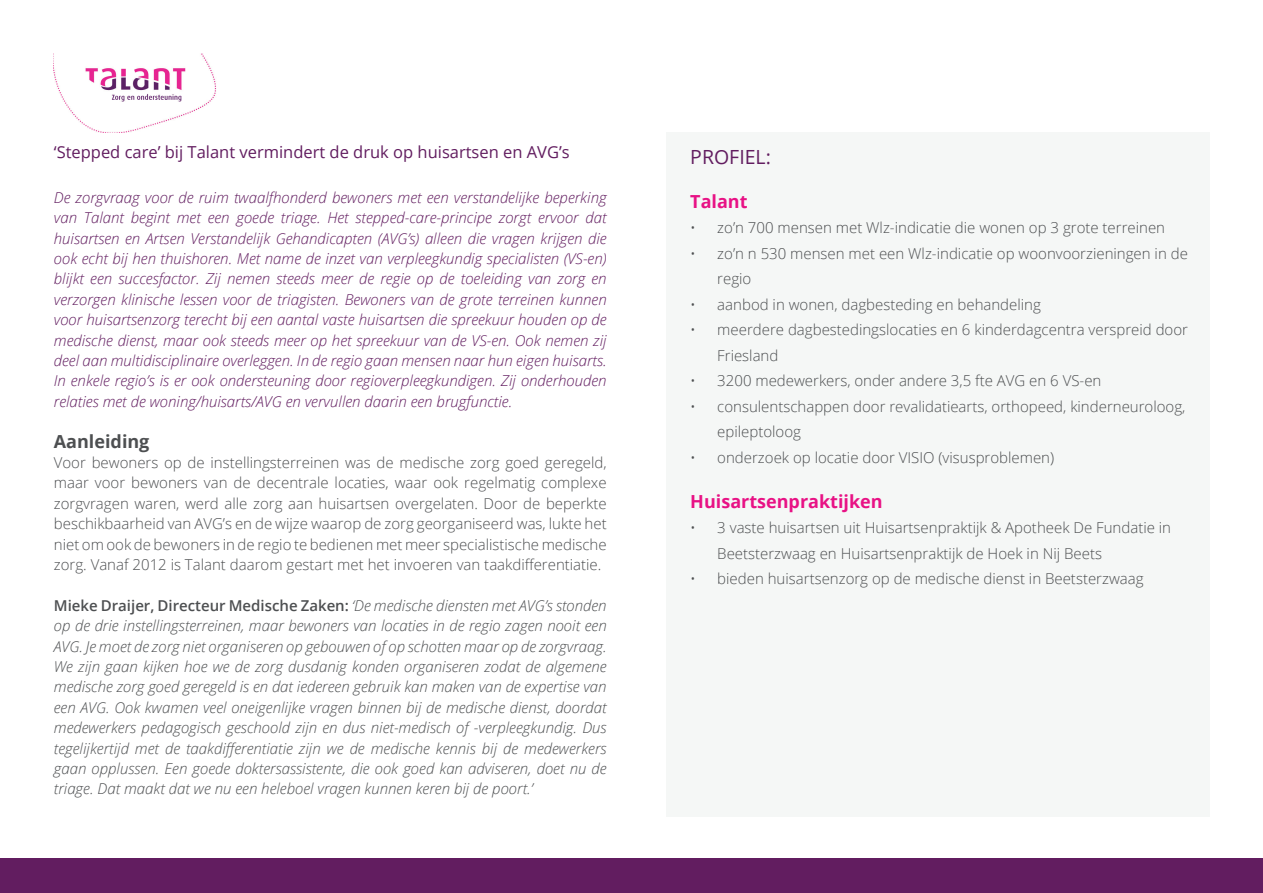
<style>
.page{position:relative;width:1263px;height:893px;background:#fff}
.page>*{position:absolute;margin:0;border:0;box-sizing:border-box;transform-origin:0 0}
.t1{font:19.5px "Open Sans";color:#621d60}
.t2{font:700 18px "Open Sans";color:#e81285}
.t3{font:700 18px "Open Sans";color:#4d4f51}
.t4{font:16.5px "Open Sans";color:#621d60}
.t5{font:300 15px/20.4px "Open Sans";color:#4d4f51}
.t6{font:italic 300 15px/20.4px "Open Sans";color:#621d60;text-align:justify}
.t7{font:italic 300 15px/20.4px "Open Sans";color:#4d4f51;text-align:justify}
.s1{font-weight:600;font-style:normal}
</style>
<div class="page">
<div style="left:666px;top:132px;width:544px;height:684px;background:#f5f7f6"></div>
<img style="left:53px;top:53px;width:163px;height:80px">
<div style="left:0;top:859px;width:1263px;height:34px;background:#621d60"></div>
<p class="t4" style="left:54px;top:140px;width:517px">‘Stepped care’ bij Talant vermindert de druk op huisartsen en AVG’s</p>
<p class="t6" style="left:54px;top:187px;width:554px">De zorgvraag voor de ruim twaalfhonderd bewoners met een verstandelijke beperking van Talant begint met een goede triage. Het stepped-care-principe zorgt ervoor dat huisartsen en Artsen Verstandelijk Gehandicapten (AVG’s) alleen die vragen krijgen die ook echt bij hen thuishoren. Met name de inzet van verpleegkundig specialisten (VS-en) blijkt een succesfactor. Zij nemen steeds meer de regie op de toeleiding van zorg en verzorgen klinische lessen voor de triagisten. Bewoners van de grote terreinen kunnen voor huisartsenzorg terecht bij een aantal vaste huisartsen die spreekuur houden op de medische dienst, maar ook steeds meer op het spreekuur van de VS-en. Ook nemen zij deel aan multidisciplinaire overleggen. In de regio gaan mensen naar hun eigen huisarts.<br>In enkele regio’s is er ook ondersteuning door regioverpleegkundigen. Zij onderhouden relaties met de woning/huisarts/AVG en vervullen daarin een brugfunctie.</p>
<p class="t3" style="left:54px;top:428px;width:97px">Aanleiding</p>
<p class="t5" style="left:54px;top:452px;width:554px;text-align:justify">Voor bewoners op de instellingsterreinen was de medische zorg goed geregeld, maar voor bewoners van de decentrale locaties, waar ook regelmatig complexe zorgvragen waren, werd alle zorg aan huisartsen overgelaten. Door de beperkte beschikbaarheid van AVG’s en de wijze waarop de zorg georganiseerd was, lukte het niet om ook de bewoners in de regio te bedienen met meer specialistische medische zorg. Vanaf 2012 is Talant daarom gestart met het invoeren van taakdifferentiatie.</p>
<p class="t7" style="left:54px;top:595px;width:554px"><span class="s1">Mieke Draijer, Directeur Medische Zaken:</span> ‘De medische diensten met AVG’s stonden op de drie instellingsterreinen, maar bewoners van locaties in de regio zagen nooit een AVG. Je moet de zorg niet organiseren op gebouwen of op schotten maar op de zorgvraag.<br>We zijn gaan kijken hoe we de zorg dusdanig konden organiseren zodat de algemene medische zorg goed geregeld is en dat iedereen gebruik kan maken van de expertise van een AVG. Ook kwamen veel oneigenlijke vragen binnen bij de medische dienst, doordat medewerkers pedagogisch geschoold zijn en dus niet-medisch of -verpleegkundig. Dus tegelijkertijd met de taakdifferentiatie zijn we de medische kennis bij de medewerkers gaan opplussen. Een goede doktersassistente, die ook goed kan adviseren, doet nu de triage. Dat maakt dat we nu een heleboel vragen kunnen keren bij de poort.’</p>
<h1 class="t1" style="left:690px;top:143px;width:82px">PROFIEL:</h1>
<p class="t2" style="left:690px;top:189px;width:59px">Talant</p>
<p class="t5" style="left:690px;top:217px;width:476px">• zo’n 700 mensen met Wlz-indicatie die wonen op 3 grote terreinen</p>
<p class="t5" style="left:717px;top:240px;width:472px;line-height:25.5px;text-indent:-27px">• zo’n n 530 mensen met een Wlz-indicatie op woonvoorzieningen in de regio</p>
<p class="t5" style="left:690px;top:294px;width:352px">• aanbod in wonen, dagbesteding en behandeling</p>
<p class="t5" style="left:717px;top:317px;width:472px;line-height:25.5px;text-indent:-27px">• meerdere dagbestedingslocaties en 6 kinderdagcentra verspreid door<br>Friesland</p>
<p class="t5" style="left:690px;top:370px;width:413px">• 3200 medewerkers, onder andere 3,5 fte AVG en 6 VS-en</p>
<p class="t5" style="left:717px;top:393px;width:470px;line-height:25.5px;text-indent:-27px">• consulentschappen door revalidatiearts, orthopeed, kinderneuroloog, epileptoloog</p>
<p class="t5" style="left:690px;top:447px;width:365px">• onderzoek op locatie door VISIO (visusproblemen)</p>
<p class="t2" style="left:690px;top:489px;width:194px">Huisartsenpraktijken</p>
<p class="t5" style="left:717px;top:515px;width:455px;line-height:25.5px;text-indent:-27px">• 3 vaste huisartsen uit Huisartsenpraktijk &amp; Apotheek De Fundatie in<br>Beetsterzwaag en Huisartsenpraktijk de Hoek in Nij Beets</p>
<p class="t5" style="left:690px;top:568px;width:455px">• bieden huisartsenzorg op de medische dienst in Beetsterzwaag</p>
</div>
